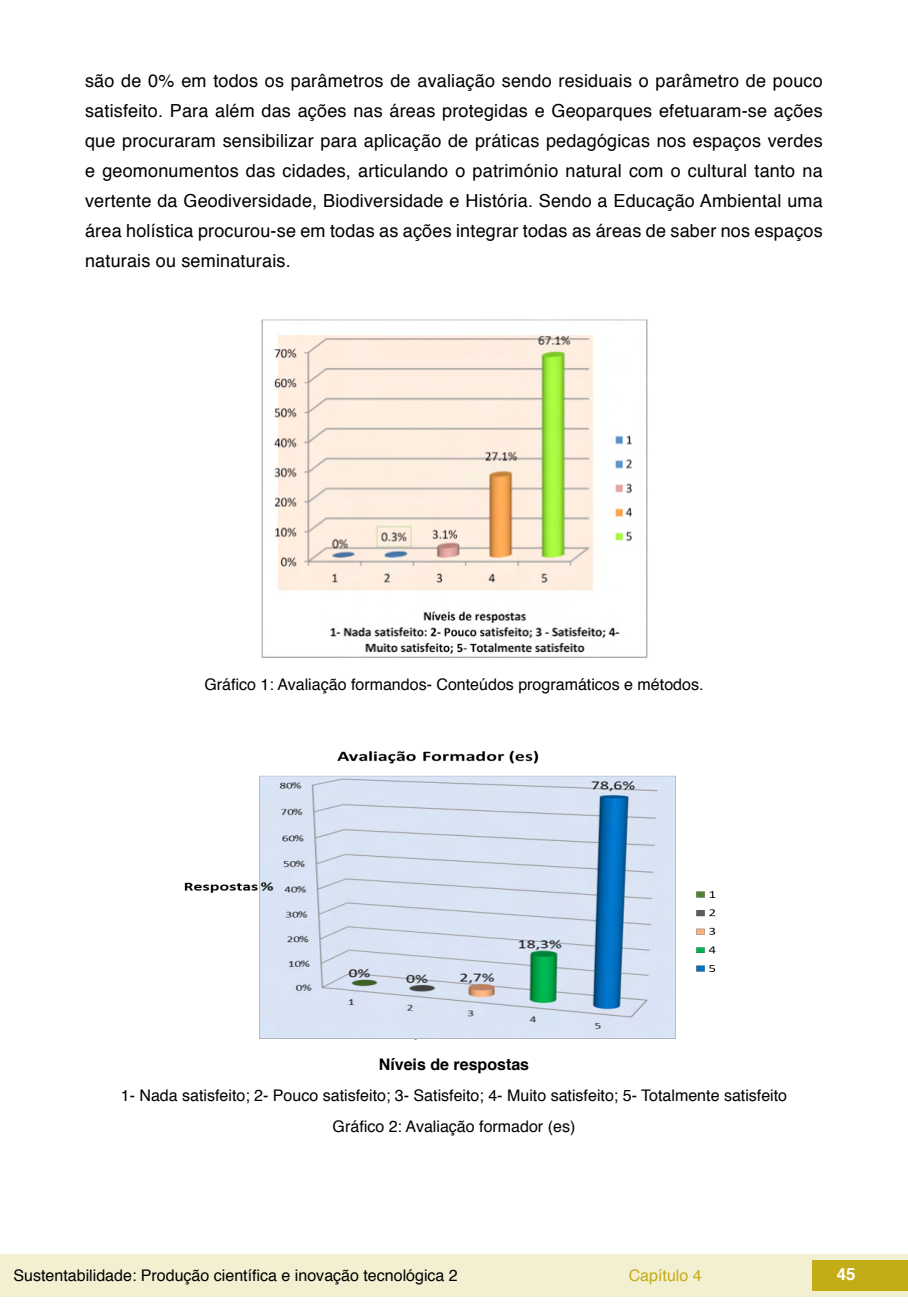
<style>
.page{position:relative;width:908px;height:1304px;background:#fff}
.page>*{position:absolute;margin:0;border:0;box-sizing:border-box;transform-origin:0 0}
.txt{font:18px/30px "Helvetica";letter-spacing:.01em;color:#000;text-align:justify}
.t1{font:700 16.8px "Helvetica";color:#fff}
.imagens_graf_tab{font:16px "Helvetica";color:#000}
.imagens_graf_tab-2{font:700 16px "Helvetica";color:#000}
.t2{font:16px "Helvetica";color:#c3ad17}
</style>
<div class="page">
<div style="left:0;top:1254px;width:906px;height:43px;background:#f3efd1"></div>
<div style="left:812px;top:1261px;width:95px;height:30px;background:#c3ad17"></div>
<img style="left:261px;top:319px;width:387px;height:339px">
<img style="left:184px;top:750px;width:532px;height:290px">
<p class="txt" style="left:85px;top:66px;width:738px">são de 0% em todos os parâmetros de avaliação sendo residuais o parâmetro de pouco satisfeito. Para além das ações nas áreas protegidas e Geoparques efetuaram-se ações que procuraram sensibilizar para aplicação de práticas pedagógicas nos espaços verdes e geomonumentos das cidades, articulando o património natural com o cultural tanto na vertente da Geodiversidade, Biodiversidade e História. Sendo a Educação Ambiental uma área holística procurou-se em todas as ações integrar todas as áreas de saber nos espaços naturais ou seminaturais.</p>
<p class="imagens_graf_tab" style="left:204px;top:672px;width:500px">Gráfico 1: Avaliação formandos- Conteúdos programáticos e métodos.</p>
<p class="imagens_graf_tab-2" style="left:378px;top:1052px;width:152px">Níveis de respostas</p>
<p class="imagens_graf_tab" style="left:121px;top:1083px;width:667px">1- Nada satisfeito; 2- Pouco satisfeito; 3- Satisfeito; 4- Muito satisfeito; 5- Totalmente satisfeito</p>
<p class="imagens_graf_tab" style="left:332px;top:1114px;width:244px">Gráfico 2: Avaliação formador (es)</p>
<p class="imagens_graf_tab" style="left:14px;top:1263px;width:445px">Sustentabilidade: Produção científica e inovação tecnológica 2</p>
<p class="t2" style="left:628px;top:1263px;width:74px">Capítulo 4</p>
<p class="t1" style="left:836px;top:1261px;width:20px">45</p>
</div>
